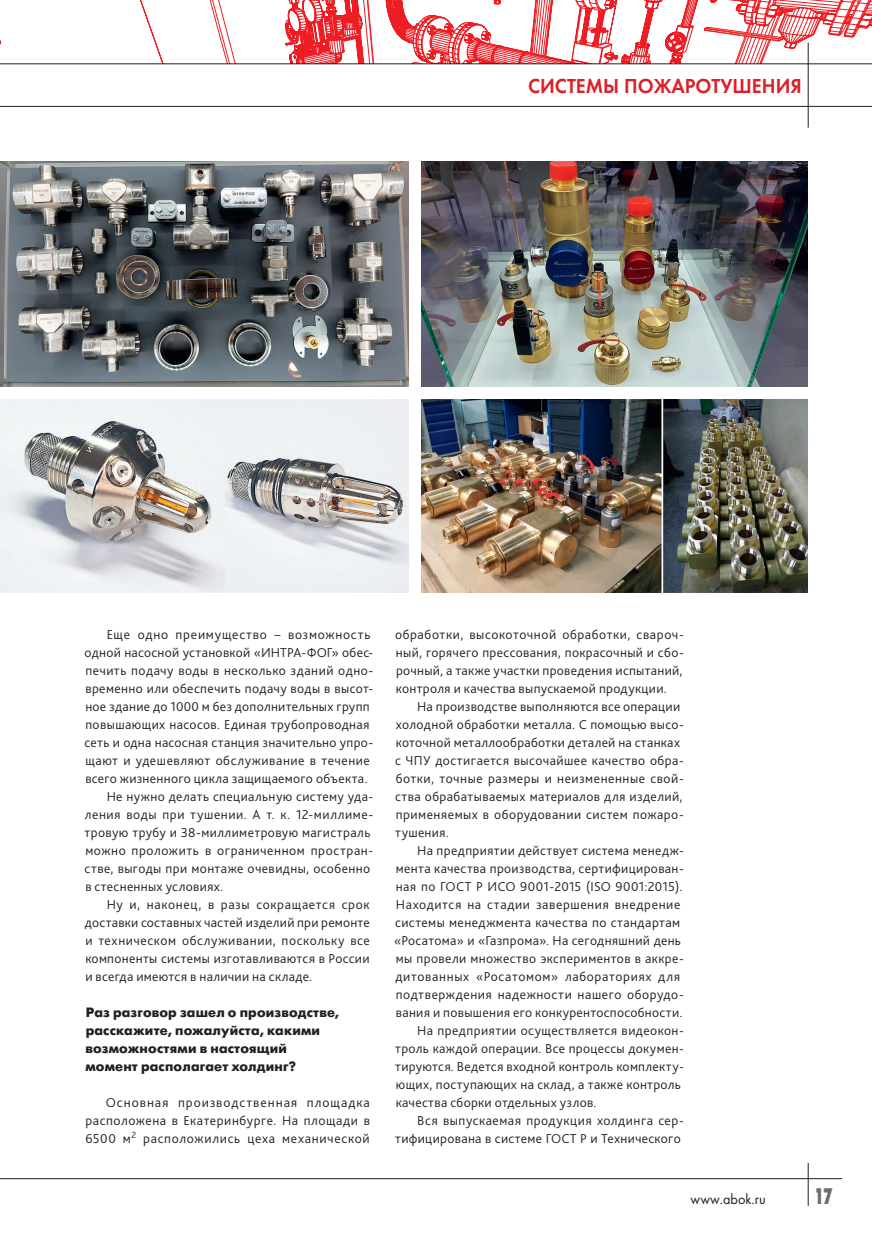
<style>
.page{position:relative;width:872px;height:1234px;background:#fff}
.page>*{position:absolute;margin:0;border:0;box-sizing:border-box;transform-origin:0 0}
.t1{font:22.5px "Futura Futuris XC";color:#6c6d70;scale:.6 1}
.t2{font:21px "Futura Demi";color:#da2128;scale:.95 1}
.t3{font:15px "Futura";color:#231f20;scale:.95 1}
.t4{font:300 13.5px/18px "Bliss Pro";letter-spacing:.03em;color:#231f20;text-align:justify}
.t5{font:700 13.5px/18px "Futura Futuris";letter-spacing:.015em;color:#231f20}
.t6{font:300 13.5px "Bliss Pro";letter-spacing:.05em;color:#231f20}
.t7{font:300 13.5px "Bliss Pro";letter-spacing:.055em;color:#231f20}
</style>
<div class="page">
<hr style="left:0;top:1177px;width:842px;height:1px;background:#231f20">
<hr style="left:808px;top:1162px;width:1px;height:43px;background:#231f20">
<svg style="left:294px;top:64px;width:499px;height:1px"></svg>
<svg style="left:209px;top:0;width:663px;height:63px"></svg>
<hr style="left:0;top:63px;width:872px;height:1px;background:#231f20">
<hr style="left:0;top:106px;width:872px;height:1px;background:#231f20">
<hr style="left:808px;top:43px;width:1px;height:85px;background:#231f20">
<img style="left:421px;top:162px;width:387px;height:224px">
<img style="left:421px;top:399px;width:387px;height:193px">
<img style="left:0;top:162px;width:409px;height:224px">
<img style="left:0;top:399px;width:409px;height:193px">
<h2 class="t2" style="left:528px;top:73px;width:289px">СИСТЕМЫ ПОЖАРОТУШЕНИЯ</h2>
<p class="t7" style="left:107px;top:625px;width:265px">Еще одно преимущество – возможность</p>
<p class="t4" style="left:85px;top:642px;width:289px">одной насосной установкой «ИНТРА-ФОГ» обес-</p>
<p class="t4" style="left:85px;top:660px;width:289px">печить подачу воды в несколько зданий одно-</p>
<p class="t4" style="left:85px;top:678px;width:289px">временно или обеспечить подачу воды в высот-</p>
<p class="t4" style="left:85px;top:696px;width:286px">ное здание до 1000 м без дополнительных групп</p>
<p class="t4" style="left:85px;top:714px;width:286px">повышающих насосов. Единая трубопроводная</p>
<p class="t4" style="left:85px;top:732px;width:290px">сеть и одна насосная станция значительно упро-</p>
<p class="t4" style="left:85px;top:750px;width:286px">щают и удешевляют обслуживание в течение</p>
<p class="t4" style="left:85px;top:768px;width:283px">всего жизненного цикла защищаемого объекта.</p>
<p class="t4" style="left:107px;top:786px;width:268px">Не нужно делать специальную систему уда-</p>
<p class="t4" style="left:85px;top:804px;width:290px">ления воды при тушении. А т. к. 12-миллиме-</p>
<p class="t4" style="left:85px;top:822px;width:287px">тровую трубу и 38-миллиметровую магистраль</p>
<p class="t4" style="left:85px;top:840px;width:289px">можно проложить в ограниченном простран-</p>
<p class="t4" style="left:85px;top:858px;width:287px">стве, выгоды при монтаже очевидны, особенно</p>
<p class="t4" style="left:85px;top:876px;width:139px">в стесненных условиях.</p>
<p class="t6" style="left:107px;top:895px;width:264px">Ну и, наконец, в разы сокращается срок</p>
<p class="t4" style="left:85px;top:912px;width:286px">доставки составных частей изделий при ремонте</p>
<p class="t4" style="left:85px;top:930px;width:286px">и техническом обслуживании, поскольку все</p>
<p class="t4" style="left:85px;top:948px;width:286px">компоненты системы изготавливаются в России</p>
<p class="t4" style="left:85px;top:966px;width:228px">и всегда имеются в наличии на складе.</p>
<p class="t5" style="left:85px;top:1003px;width:255px">Раз разговор зашел о производстве, расскажите, пожалуйста, какими возможностями в настоящий момент располагает холдинг?</p>
<p class="t4" style="left:85px;top:1092px;width:286px;text-indent:21px">Основная производственная площадка расположена в Екатеринбурге. На площади в 6500 м<sup>2</sup> расположились цеха механической</p>
<p class="t4" style="left:395px;top:624px;width:290px">обработки, высокоточной обработки, свароч&shy;ный, горячего прессования, покрасочный и сбо&shy;рочный, а также участки проведения испытаний, контроля и качества выпускаемой продукции.</p>
<p class="t4" style="left:395px;top:696px;width:290px;text-align:left;text-indent:22px">На производстве выполняются все операции холодной обработки металла. С помощью высо&shy;коточной металлообработки деталей на станках с ЧПУ достигается высочайшее качество обра&shy;ботки, точные размеры и неизмененные свой&shy;ства обрабатываемых материалов для изделий, применяемых в оборудовании систем пожаро&shy;тушения.</p>
<p class="t4" style="left:417px;top:840px;width:268px">На предприятии действует система менедж-</p>
<p class="t4" style="left:396px;top:858px;width:289px">мента качества производства, сертифицирован-</p>
<p class="t4" style="left:396px;top:876px;width:288px">ная по ГОСТ Р ИСО 9001-2015 (ISO 9001:2015).</p>
<p class="t4" style="left:396px;top:894px;width:286px">Находится на стадии завершения внедрение</p>
<p class="t4" style="left:395px;top:912px;width:286px">системы менеджмента качества по стандартам</p>
<p class="t4" style="left:394px;top:930px;width:288px">«Росатома» и «Газпрома». На сегодняшний день</p>
<p class="t4" style="left:396px;top:948px;width:289px">мы провели множество экспериментов в аккре-</p>
<p class="t6" style="left:395px;top:967px;width:286px">дитованных «Росатомом» лабораториях для</p>
<p class="t4" style="left:396px;top:984px;width:289px">подтверждения надежности нашего оборудо-</p>
<p class="t4" style="left:396px;top:1002px;width:288px">вания и повышения его конкурентоспособности.</p>
<p class="t4" style="left:417px;top:1020px;width:268px">На предприятии осуществляется видеокон-</p>
<p class="t4" style="left:395px;top:1038px;width:290px">троль каждой операции. Все процессы докумен-</p>
<p class="t4" style="left:395px;top:1056px;width:290px">тируются. Ведется входной контроль комплекту-</p>
<p class="t4" style="left:396px;top:1074px;width:287px">ющих, поступающих на склад, а также контроль</p>
<p class="t4" style="left:396px;top:1092px;width:202px">качества сборки отдельных узлов.</p>
<p class="t4" style="left:417px;top:1110px;width:268px">Вся выпускаемая продукция холдинга сер-</p>
<p class="t4" style="left:395px;top:1128px;width:287px">тифицирована в системе ГОСТ Р и Технического</p>
<p class="t3" style="left:690px;top:1189px;width:80px">www.abok.ru</p>
<h1 class="t1" style="left:814px;top:1183px;width:32px">17</h1>
</div>
